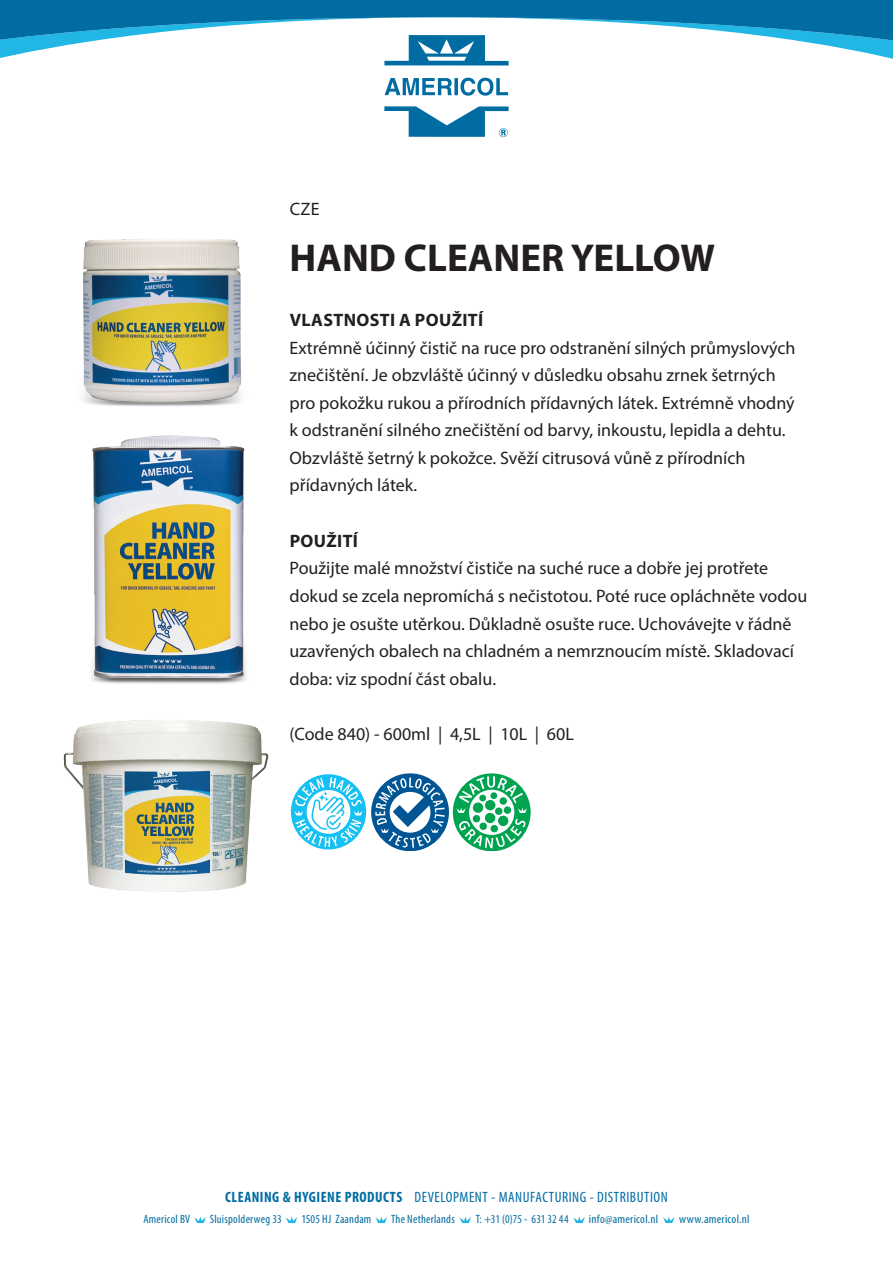
<style>
.page{position:relative;width:893px;height:1263px;background:#fff}
.page>*{position:absolute;margin:0;border:0;box-sizing:border-box;transform-origin:0 0}
.t1{font:700 39px "Myriad Pro";color:#231f20}
.t2{font:18px/27.6px "Myriad Pro";color:#231f20}
.t3{font:700 18px "Myriad Pro";letter-spacing:.02em;color:#231f20}
.t4{font:condensed 15px "Myriad Pro";letter-spacing:.035em;color:#006ca2}
.t5{font:condensed 12px "Myriad Pro";letter-spacing:.02em;color:#006ca2}
.t6{font:condensed 12px "Myriad Pro";letter-spacing:.02em;color:#006ca2;scale:1.04 1}
.t7{font:condensed 12px "Myriad Pro";color:#006ca2}
.s1{font-weight:700}
</style>
<div class="page">
<svg style="left:0;top:0;width:893px;height:137px"></svg>
<svg style="left:194px;top:1216px;width:12px;height:7px"></svg>
<svg style="left:286px;top:1216px;width:11px;height:7px"></svg>
<svg style="left:375px;top:1216px;width:12px;height:7px"></svg>
<svg style="left:459px;top:1216px;width:12px;height:7px"></svg>
<svg style="left:573px;top:1216px;width:12px;height:7px"></svg>
<svg style="left:663px;top:1216px;width:11px;height:7px"></svg>
<svg style="left:291px;top:773px;width:240px;height:77px"></svg>
<img style="left:63px;top:720px;width:206px;height:172px">
<img style="left:91px;top:455px;width:156px;height:229px">
<img style="left:83px;top:239px;width:162px;height:216px">
<p class="t2" style="left:290px;top:195px;width:31px">CZE</p>
<h1 class="t1" style="left:290px;top:232px;width:427px">HAND CLEANER YELLOW</h1>
<p class="t3" style="left:290px;top:308px;width:195px">VLASTNOSTI A POUŽITÍ</p>
<p class="t2" style="left:290px;top:333px;width:508px">Extrémně účinný čistič na ruce pro odstranění silných průmyslových znečištění. Je obzvláště účinný v důsledku obsahu zrnek šetrných pro pokožku rukou a přírodních přídavných látek. Extrémně vhodný k odstranění silného znečištění od barvy, inkoustu, lepidla a dehtu.<br>Obzvláště šetrný k pokožce. Svěží citrusová vůně z přírodních přídavných látek.</p>
<p class="t3" style="left:290px;top:529px;width:70px">POUŽITÍ</p>
<p class="t2" style="left:290px;top:554px;width:519px">Použijte malé množství čističe na suché ruce a dobře jej protřete dokud se zcela nepromíchá s nečistotou. Poté ruce opláchněte vodou nebo je osušte utěrkou. Důkladně osušte ruce. Uchovávejte v řádně uzavřených obalech na chladném a nemrznoucím místě. Skladovací doba: viz spodní část obalu.</p>
<p class="t2" style="left:290px;top:720px;width:286px">(Code 840) - 600ml | 4,5L | 10L | 60L</p>
<p class="t4" style="left:225px;top:1188px;width:444px"><span class="s1">CLEANING &amp; HYGIENE PRODUCTS</span> DEVELOPMENT - MANUFACTURING - DISTRIBUTION</p>
<p class="t5" style="left:143px;top:1212px;width:48px">Americol BV</p>
<p class="t5" style="left:210px;top:1212px;width:73px">Sluispolderweg 33</p>
<p class="t5" style="left:301px;top:1212px;width:72px">1505 HJ Zaandam</p>
<p class="t5" style="left:391px;top:1212px;width:65px">The Netherlands</p>
<p class="t7" style="left:476px;top:1212px;width:94px">T: +31 (0)75 - 631 32 44</p>
<p class="t6" style="left:589px;top:1212px;width:68px">info@americol.nl</p>
<p class="t6" style="left:679px;top:1212px;width:69px">www.americol.nl</p>
</div>
